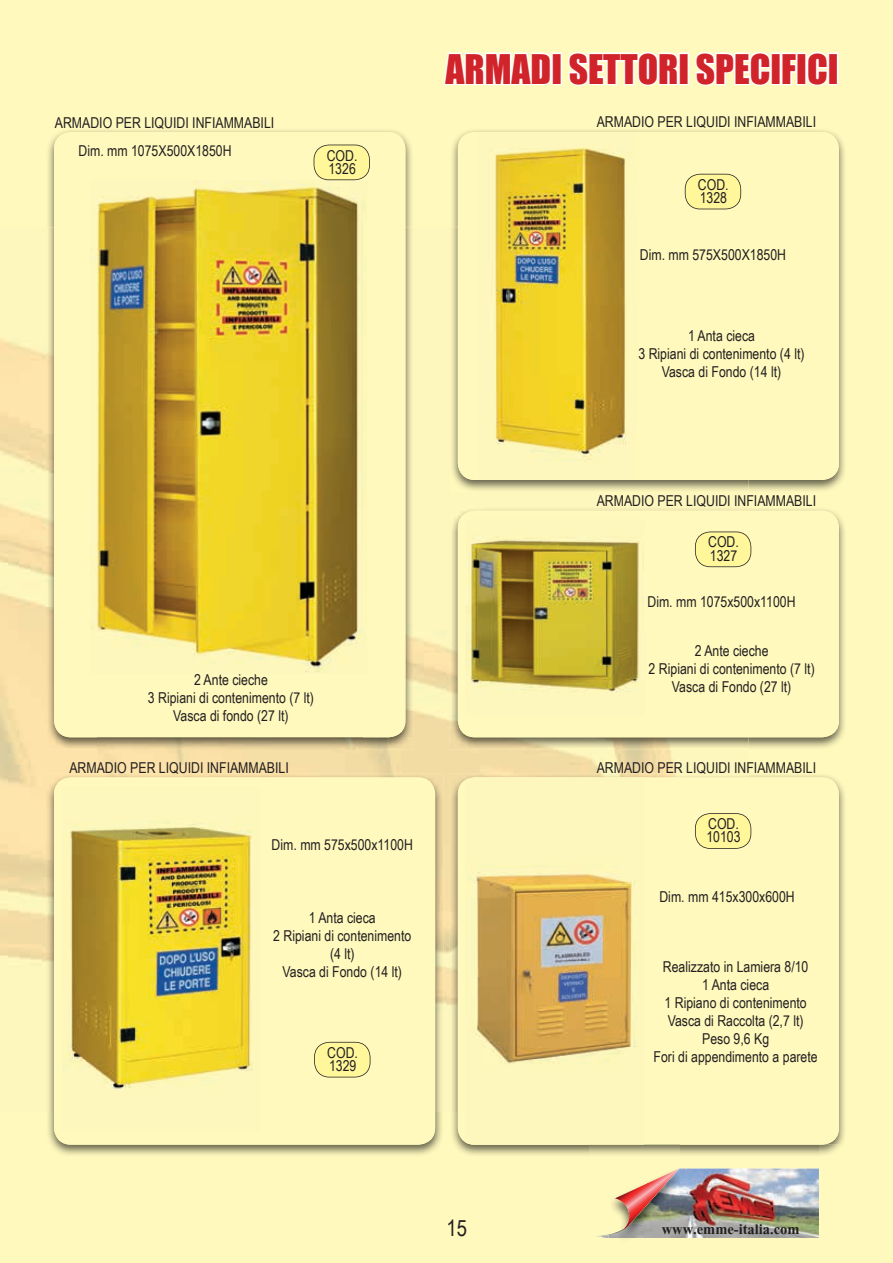
<style>
.page{position:relative;width:893px;height:1263px;background:#fff9bd}
.page>*{position:absolute;margin:0;border:0;box-sizing:border-box;transform-origin:0 0}
.t1{font:37.5px "Impact";color:#d1232a}
.t2{font:22.5px "Arial Narrow";color:#231f20}
.t3{font:700 18px "Aparajita";color:#231f20}
.t4{font:15px/18px "Arial Narrow";color:#231f20}
</style>
<div class="page">
<img style="left:596px;top:1168px;width:223px;height:70px">
<img style="left:681px;top:1171px;width:103px;height:57px">
<div style="left:564px;top:1171px;width:46px;height:61px;background:#fff9bd"></div>
<img style="left:452px;top:130px;width:393px;height:361px">
<img style="left:450px;top:227px;width:298px;height:265px">
<div style="left:458px;top:132px;width:381px;height:348px;background:#fff9bd;border-radius:17px"></div>
<img style="left:495px;top:148px;width:133px;height:313px">
<img style="left:48px;top:130px;width:364px;height:97px">
<img style="left:46px;top:227px;width:52px;height:523px">
<img style="left:362px;top:227px;width:52px;height:523px">
<div style="left:54px;top:132px;width:351px;height:605px;background:#fff9bd;border-radius:17px"></div>
<img style="left:90px;top:180px;width:273px;height:492px">
<svg style="left:314px;top:145px;width:56px;height:35px;background:#f4ec97"></svg>
<svg style="left:685px;top:174px;width:56px;height:35px;background:#f4ec96"></svg>
<svg style="left:443px;top:52px;width:108px;height:34px"></svg>
<div style="left:551px;top:52px;width:11px;height:33px;border:3px solid #fff"></div>
<svg style="left:568px;top:52px;width:110px;height:34px"></svg>
<div style="left:678px;top:52px;width:11px;height:33px;border:3px solid #fff"></div>
<svg style="left:695px;top:52px;width:75px;height:34px"></svg>
<div style="left:770px;top:52px;width:11px;height:33px;border:3px solid #fff"></div>
<svg style="left:780px;top:52px;width:16px;height:33px"></svg>
<div style="left:796px;top:52px;width:11px;height:33px;border:3px solid #fff"></div>
<svg style="left:805px;top:52px;width:23px;height:34px"></svg>
<div style="left:828px;top:52px;width:10px;height:33px;border:3px solid #fff"></div>
<img style="left:450px;top:507px;width:395px;height:243px">
<div style="left:458px;top:511px;width:381px;height:226px;background:#fff9bd;border-radius:17px"></div>
<img style="left:465px;top:536px;width:175px;height:156px">
<svg style="left:695px;top:531px;width:56px;height:36px;background:#f2eb97"></svg>
<img style="left:46px;top:773px;width:397px;height:382px">
<div style="left:54px;top:777px;width:381px;height:368px;background:#fff9bd;border-radius:17px"></div>
<img style="left:66px;top:821px;width:187px;height:268px">
<svg style="left:314px;top:1042px;width:56px;height:35px;background:#f4ec97"></svg>
<img style="left:452px;top:775px;width:393px;height:380px">
<img style="left:589px;top:1145px;width:90px;height:10px">
<img style="left:819px;top:1145px;width:26px;height:10px">
<img style="left:450px;top:773px;width:298px;height:339px">
<div style="left:458px;top:777px;width:381px;height:368px;background:#fff9bd;border-radius:17px"></div>
<img style="left:465px;top:777px;width:179px;height:368px">
<svg style="left:695px;top:813px;width:56px;height:36px;background:#f2ea96"></svg>
<p class="t4" style="left:55px;top:113px;width:221px">ARMADIO PER LIQUIDI INFIAMMABILI</p>
<p class="t4" style="left:79px;top:141px;width:155px">Dim. mm 1075X500X1850H</p>
<p class="t4" style="left:327px;top:148px;width:32px;line-height:13.2px">COD.<br>1326</p>
<h1 class="t1" style="left:445px;top:40px;width:395px">ARMADI SETTORI SPECIFICI</h1>
<p class="t4" style="left:597px;top:113px;width:221px">ARMADIO PER LIQUIDI INFIAMMABILI</p>
<p class="t4" style="left:698px;top:177px;width:32px;line-height:13.2px">COD.<br>1328</p>
<p class="t4" style="left:640px;top:245px;width:148px">Dim. mm 575X500X1850H</p>
<p class="t4" style="left:638px;top:326px;width:168px;text-align:center">1 Anta cieca<br>3 Ripiani di contenimento (4 lt)<br>Vasca di Fondo (14 lt)</p>
<p class="t4" style="left:148px;top:670px;width:168px;text-align:center">2 Ante cieche<br>3 Ripiani di contenimento (7 lt)<br>Vasca di fondo (27 lt)</p>
<p class="t4" style="left:69px;top:758px;width:221px">ARMADIO PER LIQUIDI INFIAMMABILI</p>
<p class="t4" style="left:272px;top:835px;width:143px">Dim. mm 575x500x1100H</p>
<p class="t4" style="left:273px;top:908px;width:140px;text-align:center">1 Anta cieca<br>2 Ripiani di contenimento (4 lt)<br>Vasca di Fondo (14 lt)</p>
<p class="t4" style="left:327px;top:1045px;width:32px;line-height:13.2px">COD.<br>1329</p>
<p class="t4" style="left:597px;top:491px;width:221px">ARMADIO PER LIQUIDI INFIAMMABILI</p>
<p class="t4" style="left:708px;top:535px;width:32px;line-height:13.2px">COD.<br>1327</p>
<p class="t4" style="left:647px;top:592px;width:150px">Dim. mm 1075x500x1100H</p>
<p class="t4" style="left:649px;top:641px;width:168px;text-align:center">2 Ante cieche<br>2 Ripiani di contenimento (7 lt)<br>Vasca di Fondo (27 lt)</p>
<p class="t4" style="left:597px;top:758px;width:221px">ARMADIO PER LIQUIDI INFIAMMABILI</p>
<p class="t4" style="left:706px;top:817px;width:36px;line-height:13.2px">COD.<br>10103</p>
<p class="t4" style="left:659px;top:887px;width:137px">Dim. mm 415x300x600H</p>
<p class="t4" style="left:654px;top:957px;width:166px;text-align:center">Realizzato in Lamiera 8/10<br>1 Anta cieca<br>1 Ripiano di contenimento<br>Vasca di Raccolta (2,7 lt)<br>Peso 9,6 Kg<br>Fori di appendimento a parete</p>
<h2 class="t2" style="left:446px;top:1212px;width:22px">15</h2>
<p class="t3" style="left:662px;top:1218px;width:139px">www.emme-italia.com</p>
</div>
